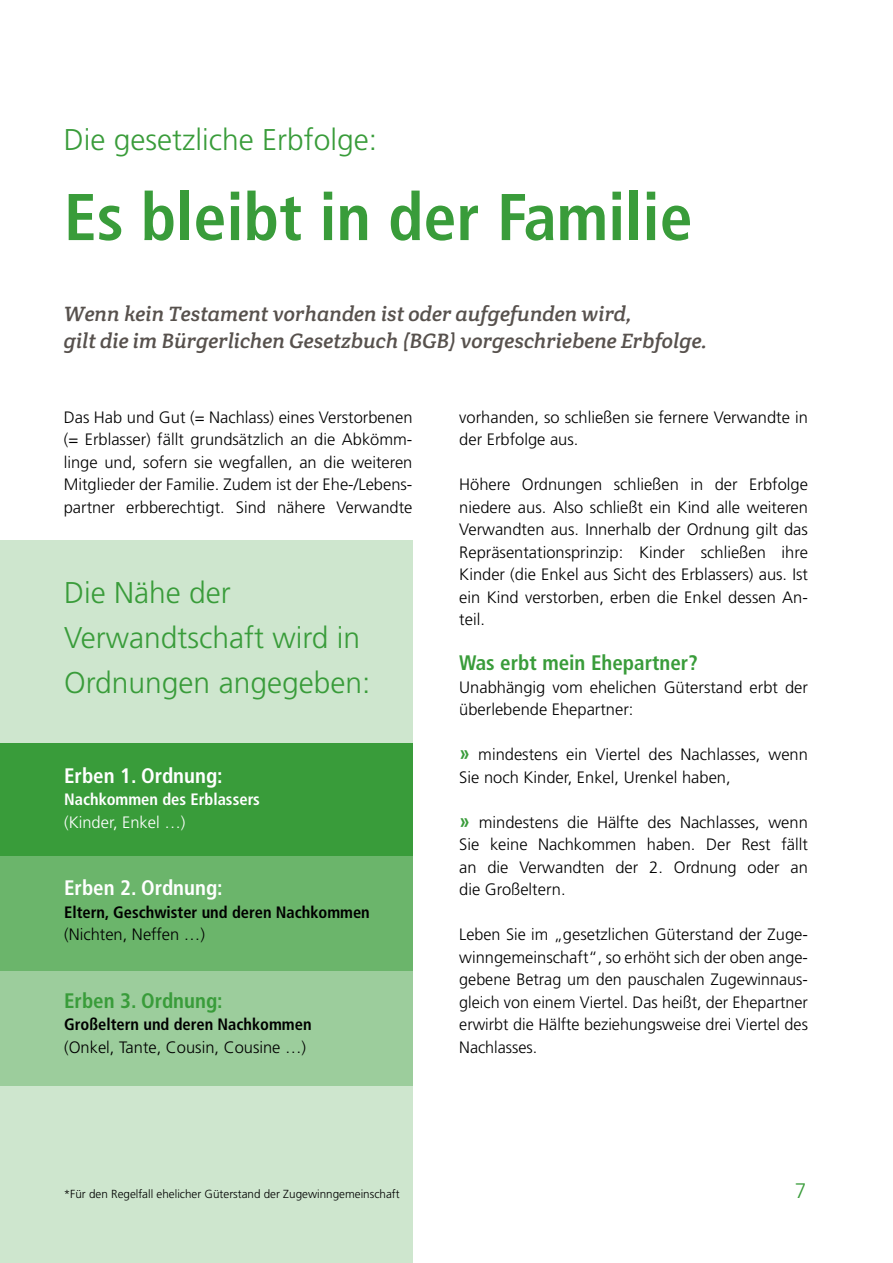
<style>
.page{position:relative;width:893px;height:1263px;background:#fff}
.page>*{position:absolute;margin:0;border:0;box-sizing:border-box;transform-origin:0 0}
.t1{font:700 condensed 66px "Frutiger LT Pro";color:#399c3a}
.t2{font:300 30px/45px "Frutiger LT Pro";color:#399c3a}
.t3{font:italic 21px/27px "Crete Round";color:#57514d}
.t4{font:700 condensed 21px "Frutiger LT Pro";color:#399c3a}
.t5{font:700 condensed 21px "Frutiger LT Pro";color:#fff}
.t6{font:300 21px "Frutiger LT Pro";color:#399c3a}
.t7{font:300 16.5px/22.5px "Frutiger LT Pro";color:#000;text-align:justify}
.t8{font:700 condensed 16.5px "Frutiger LT Pro";color:#000}
.t9{font:700 condensed 16.5px "Frutiger LT Pro";color:#fff}
.t10{font:300 16.5px "Frutiger LT Pro";color:#fff}
.t11{font:300 11.7px "Frutiger LT Pro";color:#000}
.s1{font-weight:700;font-stretch:condensed;font-size:21px;color:#399c3a}
</style>
<div class="page">
<div style="left:0;top:540px;width:412px;height:723px;background:#cee6ce"></div>
<div style="left:0;top:743px;width:412px;height:114px;background:#399c3a"></div>
<div style="left:0;top:856px;width:412px;height:115px;background:#6bb56b"></div>
<div style="left:0;top:971px;width:412px;height:115px;background:#9ccd9c"></div>
<h2 class="t2" style="left:64px;top:117px;width:315px">Die gesetzliche Erbfolge:</h2>
<h1 class="t1" style="left:64px;top:178px;width:630px">Es bleibt in der Familie</h1>
<p class="t3" style="left:64px;top:300px;width:645px">Wenn kein Testament vorhanden ist oder aufgefunden wird,<br>gilt die im Bürgerlichen Gesetzbuch (BGB) vorgeschriebene Erbfolge.</p>
<p class="t7" style="left:64px;top:406px;width:350px">Das Hab und Gut (= Nachlass) eines Verstorbenen (= Erblasser) fällt grundsätzlich an die Abkömm&shy;linge und, sofern sie wegfallen, an die weiteren Mitglieder der Familie. Zudem ist der Ehe-/Lebens&shy;partner erbberechtigt. Sind nähere Verwandte</p>
<p class="t7" style="left:459px;top:406px;width:350px">vorhanden, so schließen sie fernere Verwandte in der Erbfolge aus.</p>
<p class="t7" style="left:459px;top:473px;width:350px">Höhere Ordnungen schließen in der Erbfolge niedere aus. Also schließt ein Kind alle weiteren Verwandten aus. Innerhalb der Ordnung gilt das Repräsentationsprinzip: Kinder schließen ihre Kinder (die Enkel aus Sicht des Erblassers) aus. Ist ein Kind verstorben, erben die Enkel dessen An&shy;teil.</p>
<p class="t4" style="left:459px;top:650px;width:240px">Was erbt mein Ehepartner?</p>
<p class="t7" style="left:459px;top:676px;width:350px">Unabhängig vom ehelichen Güterstand erbt der überlebende Ehepartner:</p>
<p class="t7" style="left:459px;top:743px;width:350px"><span class="s1">»</span> mindestens ein Viertel des Nachlasses, wenn<br>Sie noch Kinder, Enkel, Urenkel haben,</p>
<p class="t7" style="left:459px;top:811px;width:350px"><span class="s1">»</span> mindestens die Hälfte des Nachlasses, wenn Sie keine Nachkommen haben. Der Rest fällt an die Verwandten der 2. Ordnung oder an die Großeltern.</p>
<p class="t7" style="left:459px;top:923px;width:350px">Leben Sie im „gesetzlichen Güterstand der Zuge&shy;winngemeinschaft“, so erhöht sich der oben ange&shy;gebene Betrag um den pauschalen Zugewinnaus&shy;gleich von einem Viertel. Das heißt, der Ehepartner erwirbt die Hälfte beziehungsweise drei Viertel des Nachlasses.</p>
<h2 class="t2" style="left:64px;top:570px;width:308px">Die Nähe der<br>Verwandtschaft wird in<br>Ordnungen angegeben:</h2>
<p class="t5" style="left:64px;top:763px;width:160px">Erben 1. Ordnung:</p>
<p class="t9" style="left:64px;top:790px;width:197px">Nachkommen des Erblassers</p>
<p class="t10" style="left:64px;top:812px;width:123px">(Kinder, Enkel …)</p>
<p class="t5" style="left:64px;top:875px;width:160px">Erben 2. Ordnung:</p>
<p class="t8" style="left:64px;top:902px;width:307px">Eltern, Geschwister und deren Nachkommen</p>
<p class="t7" style="left:64px;top:923px;width:142px">(Nichten, Neffen …)</p>
<p class="t4" style="left:64px;top:988px;width:160px">Erben 3. Ordnung:</p>
<p class="t8" style="left:64px;top:1015px;width:249px">Großeltern und deren Nachkommen</p>
<p class="t7" style="left:64px;top:1036px;width:244px">(Onkel, Tante, Cousin, Cousine …)</p>
<p class="t11" style="left:64px;top:1187px;width:337px">*Für den Regelfall ehelicher Güterstand der Zugewinngemeinschaft</p>
<p class="t6" style="left:795px;top:1179px;width:13px">7</p>
</div>
